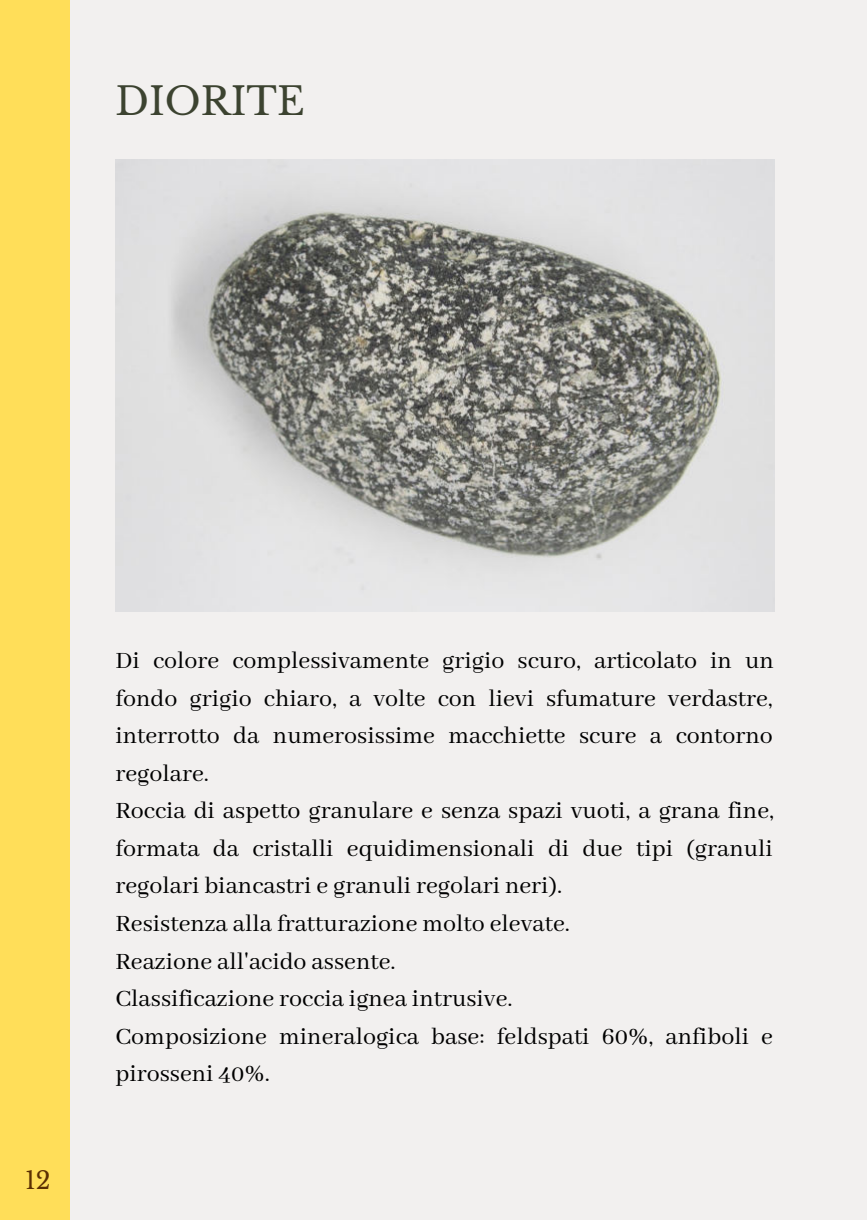
<style>
.page{position:relative;width:867px;height:1220px;background:#f2f0ef}
.page>*{position:absolute;margin:0;border:0;box-sizing:border-box;transform-origin:0 0}
.t1{font:38px "Libre Baskerville";color:#3c4330}
.t2{font:26px/37.6px "Abhaya Libre";color:#000}
.t3{font:24px "Libre Baskerville";color:#5b2f02}
</style>
<div class="page">
<div style="left:0;top:0;width:70px;height:1220px;background:#ffde59"></div>
<img style="left:115px;top:160px;width:660px;height:452px">
<h1 class="t1" style="left:115px;top:78px;width:191px">DIORITE</h1>
<p class="t3" style="left:25px;top:1165px;width:27px">12</p>
<p class="t2" style="left:115px;top:642px;width:660px">Di colore complessivamente grigio scuro, articolato in un fondo grigio chiaro, a volte con lievi sfumature verdastre, interrotto da numerosissime macchiette scure a contorno regolare.<br>Roccia di aspetto granulare e senza spazi vuoti, a grana fine, formata da cristalli equidimensionali di due tipi (granuli regolari biancastri e granuli regolari neri).<br>Resistenza alla fratturazione molto elevate.<br>Reazione all'acido assente.<br>Classificazione roccia ignea intrusive.<br>Composizione mineralogica base: feldspati 60%, anfiboli e pirosseni 40%.</p>
</div>
